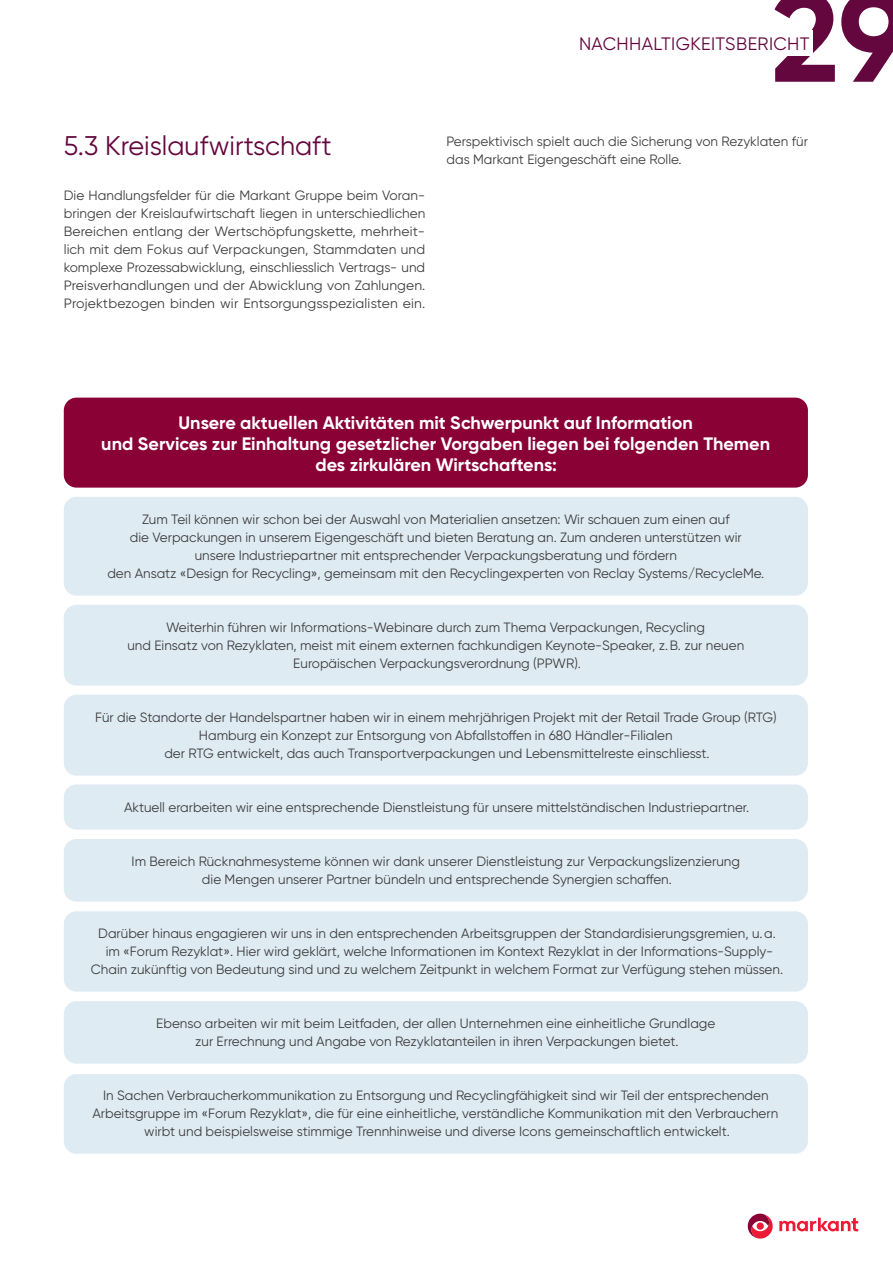
<style>
.page{position:relative;width:893px;height:1263px;background:#fff}
.page>*{position:absolute;margin:0;border:0;box-sizing:border-box;transform-origin:0 0}
.t1{font:700 127.5px "Gilroy";color:#64073e}
.t2{font:27px "Gilroy";color:#64073e}
.t3{font:700 18px/21px "Gilroy";color:#fff;text-align:center}
.t4{font:18px "Gilroy";letter-spacing:.02em;color:#64073e}
.t5{font:13.5px/18px "Gilroy";color:#3e3e3f;text-align:center}
</style>
<div class="page">
<svg style="left:779px;top:1217px;width:79px;height:14px"></svg>
<svg style="left:748px;top:1213px;width:25px;height:25px"></svg>
<div style="left:757px;top:1222px;width:7px;height:8px;background:#ed1a36;border-radius:50%"></div>
<div style="left:64px;top:605px;width:744px;height:81px;background:#dfebf3;border-radius:13px"></div>
<div style="left:64px;top:398px;width:744px;height:90px;background:#8a0135;border-radius:13px"></div>
<div style="left:64px;top:497px;width:744px;height:99px;background:#dfebf3;border-radius:13px"></div>
<div style="left:64px;top:695px;width:744px;height:81px;background:#dfebf3;border-radius:13px"></div>
<div style="left:64px;top:784px;width:744px;height:46px;background:#dfebf3;border-radius:13px"></div>
<div style="left:64px;top:839px;width:744px;height:63px;background:#dfebf3;border-radius:13px"></div>
<div style="left:64px;top:911px;width:744px;height:81px;background:#dfebf3;border-radius:13px"></div>
<div style="left:64px;top:1001px;width:744px;height:63px;background:#dfebf3;border-radius:13px"></div>
<div style="left:64px;top:1074px;width:744px;height:80px;background:#dfebf3;border-radius:13px"></div>
<h2 class="t2" style="left:64px;top:129px;width:269px">5.3 Kreislaufwirtschaft</h2>
<p class="t5" style="left:64px;top:186px;width:363px;text-align:justify">Die Handlungsfelder für die Markant Gruppe beim Voran‑ bringen der Kreislaufwirtschaft liegen in unterschiedlichen Bereichen entlang der Wertschöpfungskette, mehrheit‑ lich mit dem Fokus auf Verpackungen, Stammdaten und komplexe Prozessabwicklung, einschliesslich Vertrags- und Preisverhandlungen und der Abwicklung von Zahlungen.<br>Projektbezogen binden wir Entsorgungsspezialisten ein.</p>
<h1 class="t1" style="left:772px;top:-43px;width:139px">29</h1>
<h3 class="t4" style="left:579px;top:32px;width:232px">NACHHALTIGKEITSBERICHT</h3>
<p class="t5" style="left:446px;top:132px;width:363px;text-align:left">Perspektivisch spielt auch die Sicherung von Rezyklaten für das Markant Eigengeschäft eine Rolle.</p>
<h3 class="t3" style="left:101px;top:412px;width:670px">Unsere aktuellen Aktivitäten mit Schwerpunkt auf Information<br>und Services zur Einhaltung gesetzlicher Vorgaben liegen bei folgenden Themen des zirkulären Wirtschaftens:</h3>
<p class="t5" style="left:107px;top:510px;width:658px">Zum Teil können wir schon bei der Auswahl von Materialien ansetzen: Wir schauen zum einen auf<br>die Verpackungen in unserem Eigengeschäft und bieten Beratung an. Zum anderen unterstützen wir<br>unsere Industriepartner mit entsprechender Verpackungsberatung und fördern<br>den Ansatz «Design for Recycling», gemeinsam mit den Recyclingexperten von Reclay Systems/RecycleMe.</p>
<p class="t5" style="left:127px;top:618px;width:618px">Weiterhin führen wir Informations-Webinare durch zum Thema Verpackungen, Recycling<br>und Einsatz von Rezyklaten, meist mit einem externen fachkundigen Keynote-Speaker, z.B. zur neuen<br>Europäischen Verpackungsverordnung (PPWR).</p>
<p class="t5" style="left:95px;top:708px;width:683px">Für die Standorte der Handelspartner haben wir in einem mehrjährigen Projekt mit der Retail Trade Group (RTG)<br>Hamburg ein Konzept zur Entsorgung von Abfallstoffen in 680 Händler- Filialen<br>der RTG entwickelt, das auch Transportverpackungen und Lebensmittelreste einschliesst.</p>
<p class="t5" style="left:124px;top:798px;width:627px">Aktuell erarbeiten wir eine entsprechende Dienstleistung für unsere mittelständischen Industriepartner.</p>
<p class="t5" style="left:132px;top:852px;width:610px">Im Bereich Rücknahmesysteme können wir dank unserer Dienstleistung zur Verpackungslizenzierung die Mengen unserer Partner bündeln und entsprechende Synergien schaffen.</p>
<p class="t5" style="left:91px;top:924px;width:694px">Darüber hinaus engagieren wir uns in den entsprechenden Arbeitsgruppen der Standardisierungsgremien, u.a. im «Forum Rezyklat». Hier wird geklärt, welche Informationen im Kontext Rezyklat in der Informations-Supply-<br>Chain zukünftig von Bedeutung sind und zu welchem Zeitpunkt in welchem Format zur Verfügung stehen müssen.</p>
<p class="t5" style="left:156px;top:1014px;width:561px">Ebenso arbeiten wir mit beim Leitfaden, der allen Unternehmen eine einheitliche Grundlage zur Errechnung und Angabe von Rezyklatanteilen in ihren Verpackungen bietet.</p>
<p class="t5" style="left:92px;top:1086px;width:687px">In Sachen Verbraucherkommunikation zu Entsorgung und Recyclingfähigkeit sind wir Teil der entsprechenden<br>Arbeitsgruppe im «Forum Rezyklat», die für eine einheitliche, verständliche Kommunikation mit den Verbrauchern wirbt und beispielsweise stimmige Trennhinweise und diverse Icons gemeinschaftlich entwickelt.</p>
</div>
